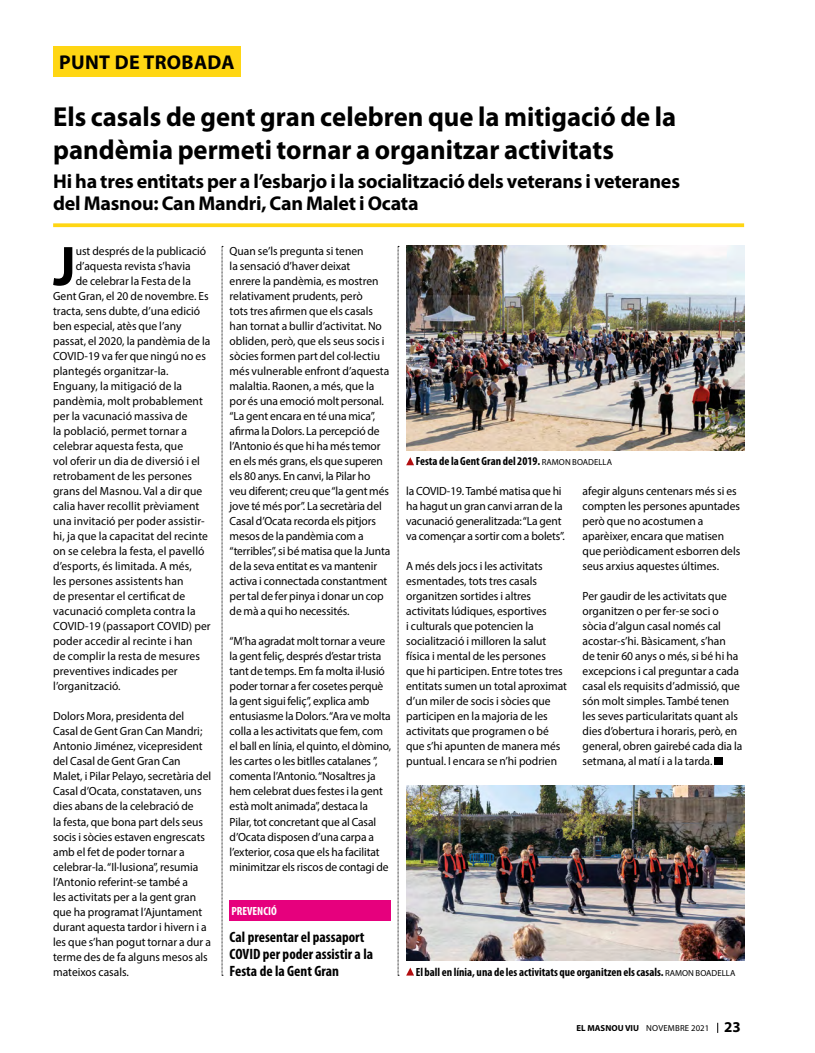
<style>
.page{position:relative;width:815px;height:1053px;background:#fff}
.page>*{position:absolute;margin:0;border:0;box-sizing:border-box;transform-origin:0 0}
.TEXTO{font:700 56.38px "Myriad Pro";color:#000}
.TEXTO-2{font:700 27.5px/33.6px "Myriad Pro";color:#000}
.TEXTO-3{font:700 20px/21.9px "Myriad Pro";letter-spacing:-.01em;color:#000}
.TEXTO-4{font:700 20px "Myriad Pro";letter-spacing:.02em;color:#000}
.parrafo02{font:700 condensed 15px/16.9px "Myriad Pro";color:#000}
.TEXTO-5{font:11.88px/15px "Myriad Pro";color:#000}
.t1{font:700 condensed 11.88px "Myriad Pro";color:#000}
.parrafo02-2{font:700 condensed 11.88px "Myriad Pro";color:#fff}
.t2{font:8.75px "Myriad Pro";letter-spacing:.02em;color:#000}
.s1{font-weight:400;font-stretch:normal;font-size:8.75px}
.s2{font-weight:700}
.s3{font-weight:700;font-size:15px}
</style>
<div class="page">
<div style="left:53px;top:46px;width:188px;height:31px;background:#ffd613"></div>
<svg style="left:53px;top:223px;width:691px;height:4px;background:#ffd928"></svg>
<svg style="left:406px;top:457px;width:8px;height:8px"></svg>
<svg style="left:406px;top:967px;width:8px;height:8px"></svg>
<svg style="left:222px;top:246px;width:1px;height:729px"></svg>
<svg style="left:398px;top:246px;width:1px;height:729px"></svg>
<div style="left:230px;top:900px;width:161px;height:20px;background:#e6007d"></div>
<div style="left:714px;top:757px;width:9px;height:8px;background:#000"></div>
<img style="left:406px;top:245px;width:338px;height:205px">
<img style="left:406px;top:785px;width:338px;height:175px">
<p class="TEXTO-4" style="left:59px;top:51px;width:177px">PUNT DE TROBADA</p>
<p class="TEXTO-2" style="left:53px;top:100px;width:625px">Els casals de gent gran celebren que la mitigació de la pandèmia permeti tornar a organitzar activitats</p>
<p class="TEXTO-3" style="left:53px;top:171px;width:628px">Hi ha tres entitats per a l’esbarjo i la socialització dels veterans i veteranes del Masnou: Can Mandri, Can Malet i Ocata</p>
<p class="TEXTO" style="left:53px;top:234px;width:24px">J</p>
<p class="TEXTO-5" style="left:76px;top:243px;width:132px">ust després de la publicació</p>
<p class="TEXTO-5" style="left:76px;top:258px;width:116px">d’aquesta revista s’havia</p>
<p class="TEXTO-5" style="left:76px;top:273px;width:117px">de celebrar la Festa de la</p>
<p class="TEXTO-5" style="left:53px;top:288px;width:157px">Gent Gran, el 20 de novembre. Es</p>
<p class="TEXTO-5" style="left:53px;top:303px;width:149px">tracta, sens dubte, d’una edició</p>
<p class="TEXTO-5" style="left:53px;top:318px;width:130px">ben especial, atès que l’any</p>
<p class="TEXTO-5" style="left:53px;top:333px;width:159px">passat, el 2020, la pandèmia de la</p>
<p class="TEXTO-5" style="left:53px;top:348px;width:154px">COVID-19 va fer que ningú no es</p>
<p class="TEXTO-5" style="left:53px;top:363px;width:117px">plantegés organitzar-la.</p>
<p class="TEXTO-5" style="left:53px;top:378px;width:159px">Enguany, la mitigació de la pandèmia, molt probablement per la vacunació massiva de<br>la població, permet tornar a celebrar aquesta festa, que<br>vol oferir un dia de diversió i el retrobament de les persones grans del Masnou. Val a dir que calia haver recollit prèviament una invitació per poder assistir&shy;hi, ja que la capacitat del recinte on se celebra la festa, el pavelló d’esports, és limitada. A més,<br>les persones assistents han<br>de presentar el certificat de vacunació completa contra la<br>COVID-19 (passaport COVID) per poder accedir al recinte i han<br>de complir la resta de mesures preventives indicades per l’organització.</p>
<p class="TEXTO-5" style="left:53px;top:708px;width:160px">Dolors Mora, presidenta del<br>Casal de Gent Gran Can Mandri;<br>Antonio Jiménez, vicepresident del Casal de Gent Gran Can<br>Malet, i Pilar Pelayo, secretària del<br>Casal d’Ocata, constataven, uns dies abans de la celebració de<br>la festa, que bona part dels seus socis i sòcies estaven engrescats amb el fet de poder tornar a celebrar-la. “Il·lusiona”, resumia l’Antonio referint-se també a<br>les activitats per a la gent gran que ha programat l’Ajuntament durant aquesta tardor i hivern i a les que s’han pogut tornar a dur a terme des de fa alguns mesos als mateixos casals.</p>
<p class="TEXTO-5" style="left:230px;top:243px;width:162px">Quan se’ls pregunta si tenen<br>la sensació d’haver deixat<br>enrere la pandèmia, es mostren relativament prudents, però<br>tots tres afirmen que els casals han tornat a bullir d’activitat. No obliden, però, que els seus socis i sòcies formen part del col·lectiu més vulnerable enfront d’aquesta malaltia. Raonen, a més, que la por és una emoció molt personal. “La gent encara en té una mica”, afirma la Dolors. La percepció de l’Antonio és que hi ha més temor en els més grans, els que superen els 80 anys. En canvi, la Pilar ho veu diferent; creu que “la gent més jove té més por”. La secretària del<br>Casal d’Ocata recorda els pitjors mesos de la pandèmia com a “terribles”, si bé matisa que la Junta de la seva entitat es va mantenir activa i connectada constantment per tal de fer pinya i donar un cop de mà a qui ho necessités.</p>
<p class="TEXTO-5" style="left:230px;top:633px;width:163px">“M’ha agradat molt tornar a veure la gent feliç, després d’estar trista tant de temps. Em fa molta il·lusió poder tornar a fer cosetes perquè la gent sigui feliç”, explica amb entusiasme la Dolors. “Ara ve molta colla a les activitats que fem, com el ball en línia, el quinto, el dòmino, les cartes o les bitlles catalanes ”, comenta l’Antonio. “Nosaltres ja hem celebrat dues festes i la gent està molt animada”, destaca la Pilar, tot concretant que al Casal d’Ocata disposen d’una carpa a l’exterior, cosa que els ha facilitat minimitzar els riscos de contagi de</p>
<p class="parrafo02-2" style="left:232px;top:904px;width:47px">PREVENCIÓ</p>
<p class="parrafo02" style="left:230px;top:928px;width:145px">Cal presentar el passaport<br>COVID per poder assistir a la<br>Festa de la Gent Gran</p>
<p class="t1" style="left:416px;top:455px;width:198px">Festa de la Gent Gran del 2019. <span class="s1">RAMON BOADELLA</span></p>
<p class="TEXTO-5" style="left:406px;top:483px;width:160px">la COVID-19. També matisa que hi ha hagut un gran canvi arran de la vacunació generalitzada: “La gent va començar a sortir com a bolets”.</p>
<p class="TEXTO-5" style="left:406px;top:558px;width:162px">A més dels jocs i les activitats esmentades, tots tres casals organitzen sortides i altres activitats lúdiques, esportives<br>i culturals que potencien la socialització i milloren la salut física i mental de les persones que hi participen. Entre totes tres entitats sumen un total aproximat d’un miler de socis i sòcies que participen en la majoria de les activitats que programen o bé que s’hi apunten de manera més puntual. I encara se n’hi podrien</p>
<p class="TEXTO-5" style="left:583px;top:483px;width:159px">afegir alguns centenars més si es compten les persones apuntades però que no acostumen a aparèixer, encara que matisen que periòdicament esborren dels seus arxius aquestes últimes.</p>
<p class="TEXTO-5" style="left:583px;top:588px;width:161px">Per gaudir de les activitats que organitzen o per fer-se soci o sòcia d’algun casal només cal acostar-s’hi. Bàsicament, s’han<br>de tenir 60 anys o més, si bé hi ha excepcions i cal preguntar a cada casal els requisits d’admissió, que són molt simples. També tenen les seves particularitats quant als dies d’obertura i horaris, però, en general, obren gairebé cada dia la setmana, al matí i a la tarda.</p>
<p class="t1" style="left:416px;top:965px;width:321px">El ball en línia, una de les activitats que organitzen els casals. <span class="s1">RAMON BOADELLA</span></p>
<p class="t2" style="left:577px;top:1022px;width:166px"><span class="s2">EL MASNOU VIU</span> NOVEMBRE 2021 <span class="s3">23</span></p>
</div>
